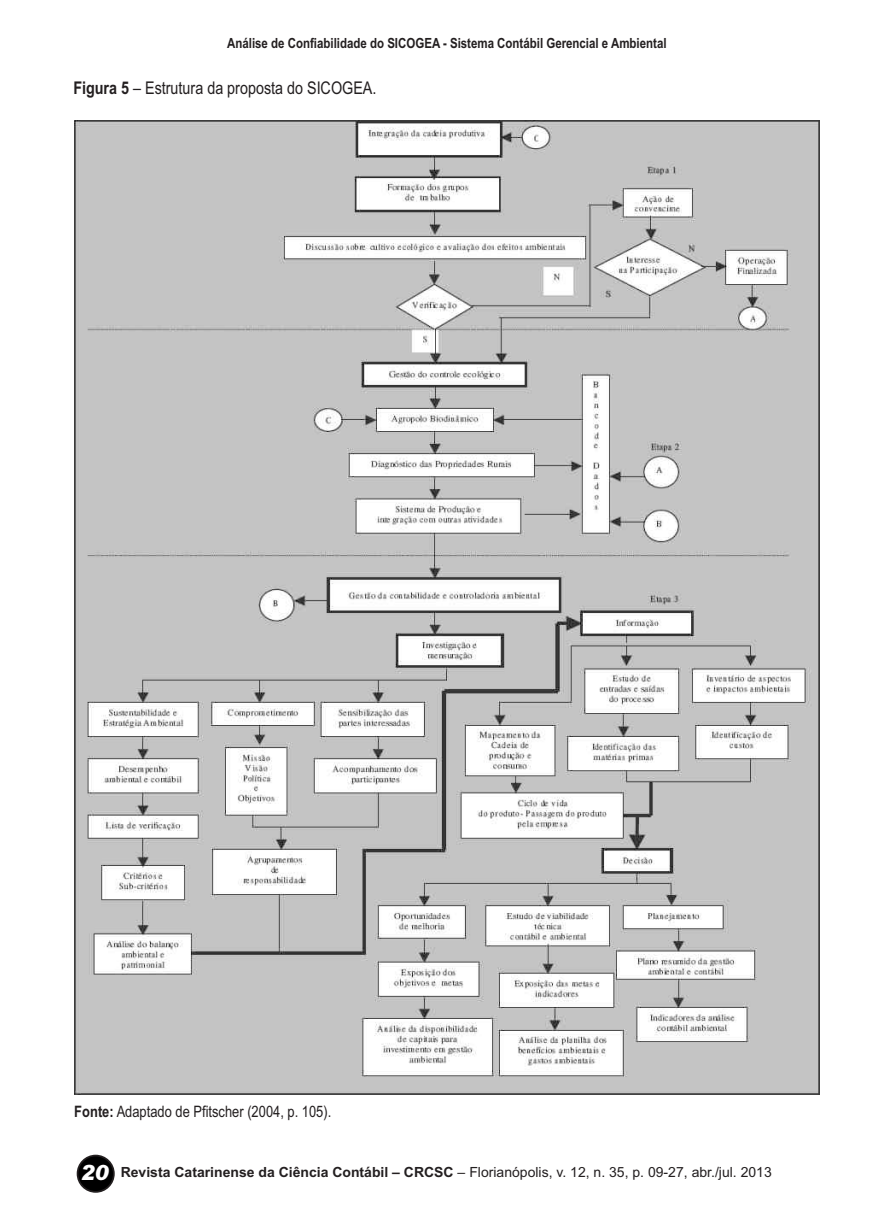
<style>
.page{position:relative;width:893px;height:1216px;background:#fff}
.page>*{position:absolute;margin:0;border:0;box-sizing:border-box;transform-origin:0 0}
.t1{font:italic 900 21px "Arial";color:#fff}
.t2{font:17.5px "Arial Narrow";color:#231f20}
.t3{font:15.75px "Arial Narrow";color:#231f20}
.t4{font:14px "Arial";color:#231f20}
.t5{font:700 14px "Arial Narrow";color:#231f20}
.s1{font-weight:700}
</style>
<div class="page">
<img style="left:74px;top:121px;width:745px;height:973px">
<div style="left:78px;top:1155px;width:36px;height:36px;background:#000;border-radius:50%"></div>
<div style="left:77px;top:1154px;width:38px;height:38px;border:2px solid #231f20;border-radius:50%"></div>
<p class="t5" style="left:227px;top:38px;width:441px">Análise de Confiabilidade do SICOGEA - Sistema Contábil Gerencial e Ambiental</p>
<p class="t2" style="left:73px;top:82px;width:305px"><span class="s1">Figura 5</span> – Estrutura da proposta do SICOGEA.</p>
<p class="t3" style="left:74px;top:1105px;width:259px"><span class="s1">Fonte:</span> Adaptado de Pfitscher (2004, p. 105).</p>
<h1 class="t1" style="left:81px;top:1164px;width:30px">20</h1>
<p class="t4" style="left:121px;top:1167px;width:653px"><span class="s1">Revista Catarinense da Ciência Contábil – CRCSC</span> – Florianópolis, v. 12, n. 35, p. 09-27, abr./jul. 2013</p>
</div>
